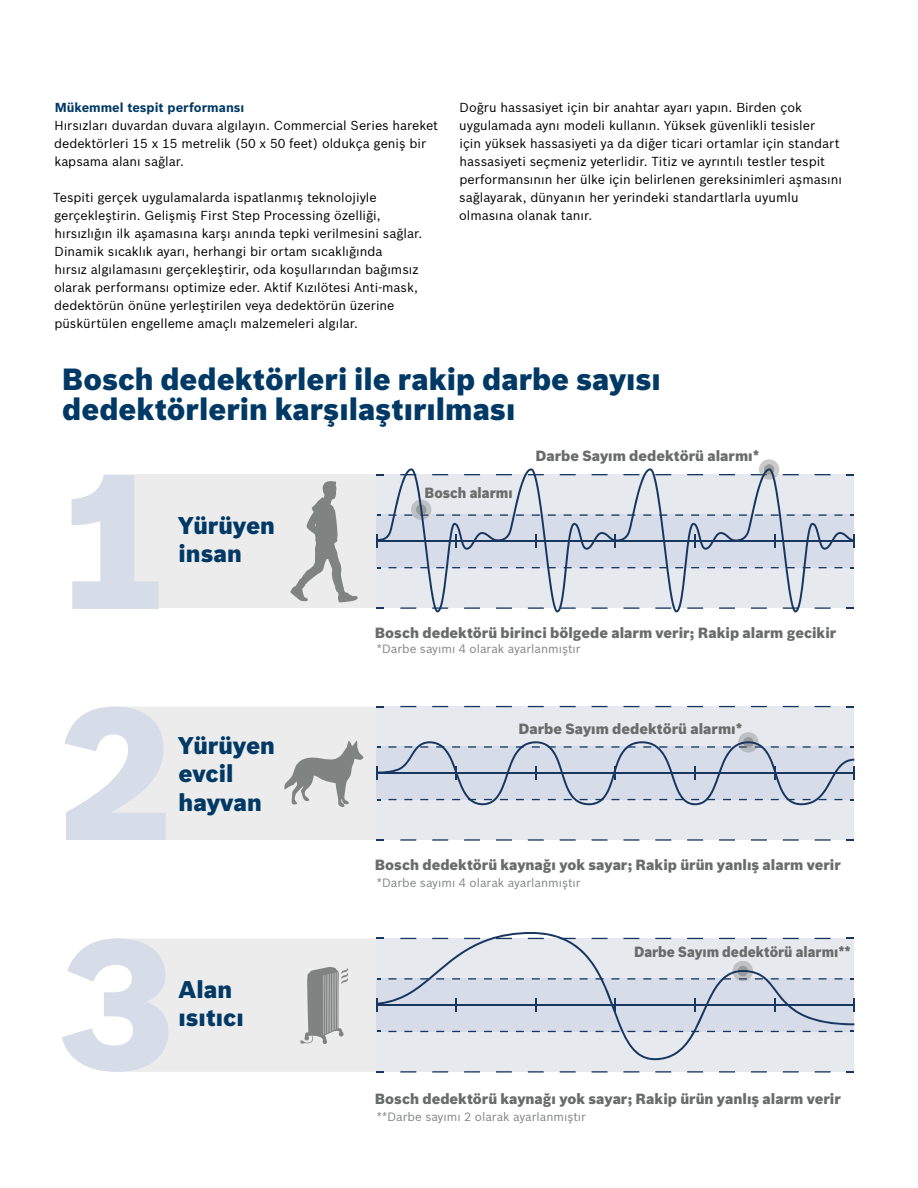
<style>
.page{position:relative;width:918px;height:1188px;background:#fff}
.page>*{position:absolute;margin:0;border:0;box-sizing:border-box;transform-origin:0 0}
.t1{font:900 30px/30.6px "Bosch Sans";color:#003965}
.t2{font:900 23.7px/28.3px "Bosch Sans";color:#003965}
.t3{font:900 14.4px "Bosch Sans";color:#6a6c6c}
.t4{font:900 14.4px "Bosch Sans";color:#6a6c6c;scale:.94 1}
.t5{font:900 14.4px "Bosch Sans";color:#6a6c6c;scale:.95 1}
.t6{font:12.75px/18px "Bosch Sans";color:#000}
.t7{font:700 12.75px "Bosch Sans";color:#003965}
.t8{font:11.85px "Bosch Sans";color:#818383}
</style>
<div class="page">
<div style="left:135px;top:475px;width:242px;height:133px;background:#edecec"></div>
<svg style="left:290px;top:481px;width:68px;height:121px"></svg>
<svg style="left:72px;top:475px;width:87px;height:134px"></svg>
<svg style="left:376px;top:459px;width:479px;height:153px;background:#d4dae3"></svg>
<svg style="left:64px;top:706px;width:791px;height:135px;background:#dadee5"></svg>
<svg style="left:62px;top:938px;width:793px;height:135px;background:#e4e5e8"></svg>
<svg style="left:377px;top:932px;width:477px;height:128px;background:#d5dbe4"></svg>
<p class="t7" style="left:55px;top:98px;width:191px">Mükemmel tespit performansı</p>
<p class="t6" style="left:54px;top:116px;width:386px">Hırsızları duvardan duvara algılayın. Commercial Series hareket dedektörleri 15 x 15 metrelik (50 x 50 feet) oldukça geniş bir kapsama alanı sağlar.</p>
<p class="t6" style="left:53px;top:188px;width:371px">Tespiti gerçek uygulamalarda ispatlanmış teknolojiyle gerçekleştirin. Gelişmiş First Step Processing özelliği, hırsızlığın ilk aşamasına karşı anında tepki verilmesini sağlar.<br>Dinamik sıcaklık ayarı, herhangi bir ortam sıcaklığında<br>hırsız algılamasını gerçekleştirir, oda koşullarından bağımsız olarak performansı optimize eder. Aktif Kızılötesi Anti-mask, dedektörün önüne yerleştirilen veya dedektörün üzerine püskürtülen engelleme amaçlı malzemeleri algılar.</p>
<p class="t6" style="left:459px;top:98px;width:385px">Doğru hassasiyet için bir anahtar ayarı yapın. Birden çok uygulamada aynı modeli kullanın. Yüksek güvenlikli tesisler<br>için yüksek hassasiyeti ya da diğer ticari ortamlar için standart hassasiyeti seçmeniz yeterlidir. Titiz ve ayrıntılı testler tespit performansının her ülke için belirlenen gereksinimleri aşmasını sağlayarak, dünyanın her yerindeki standartlarla uyumlu olmasına olanak tanır.</p>
<h1 class="t1" style="left:62px;top:362px;width:600px">Bosch dedektörleri ile rakip darbe sayısı dedektörlerin karşılaştırılması</h1>
<h2 class="t2" style="left:179px;top:510px;width:98px">Yürüyen insan</h2>
<h2 class="t2" style="left:179px;top:730px;width:98px">Yürüyen evcil hayvan</h2>
<h2 class="t2" style="left:179px;top:974px;width:67px">Alan ısıtıcı</h2>
<p class="t5" style="left:425px;top:482px;width:94px">Bosch alarmı</p>
<p class="t3" style="left:535px;top:445px;width:226px">Darbe Sayım dedektörü alarmı*</p>
<p class="t3" style="left:375px;top:621px;width:463px">Bosch dedektörü birinci bölgede alarm verir; Rakip alarm gecikir</p>
<p class="t8" style="left:377px;top:640px;width:205px">*Darbe sayımı 4 olarak ayarlanmıştır</p>
<p class="t3" style="left:518px;top:718px;width:226px">Darbe Sayım dedektörü alarmı*</p>
<p class="t3" style="left:375px;top:854px;width:467px">Bosch dedektörü kaynağı yok sayar; Rakip ürün yanlış alarm verir</p>
<p class="t8" style="left:377px;top:874px;width:205px">*Darbe sayımı 4 olarak ayarlanmıştır</p>
<p class="t4" style="left:634px;top:941px;width:232px">Darbe Sayım dedektörü alarmı**</p>
<p class="t3" style="left:375px;top:1088px;width:467px">Bosch dedektörü kaynağı yok sayar; Rakip ürün yanlış alarm verir</p>
<p class="t8" style="left:377px;top:1108px;width:211px">**Darbe sayımı 2 olarak ayarlanmıştır</p>
</div>
